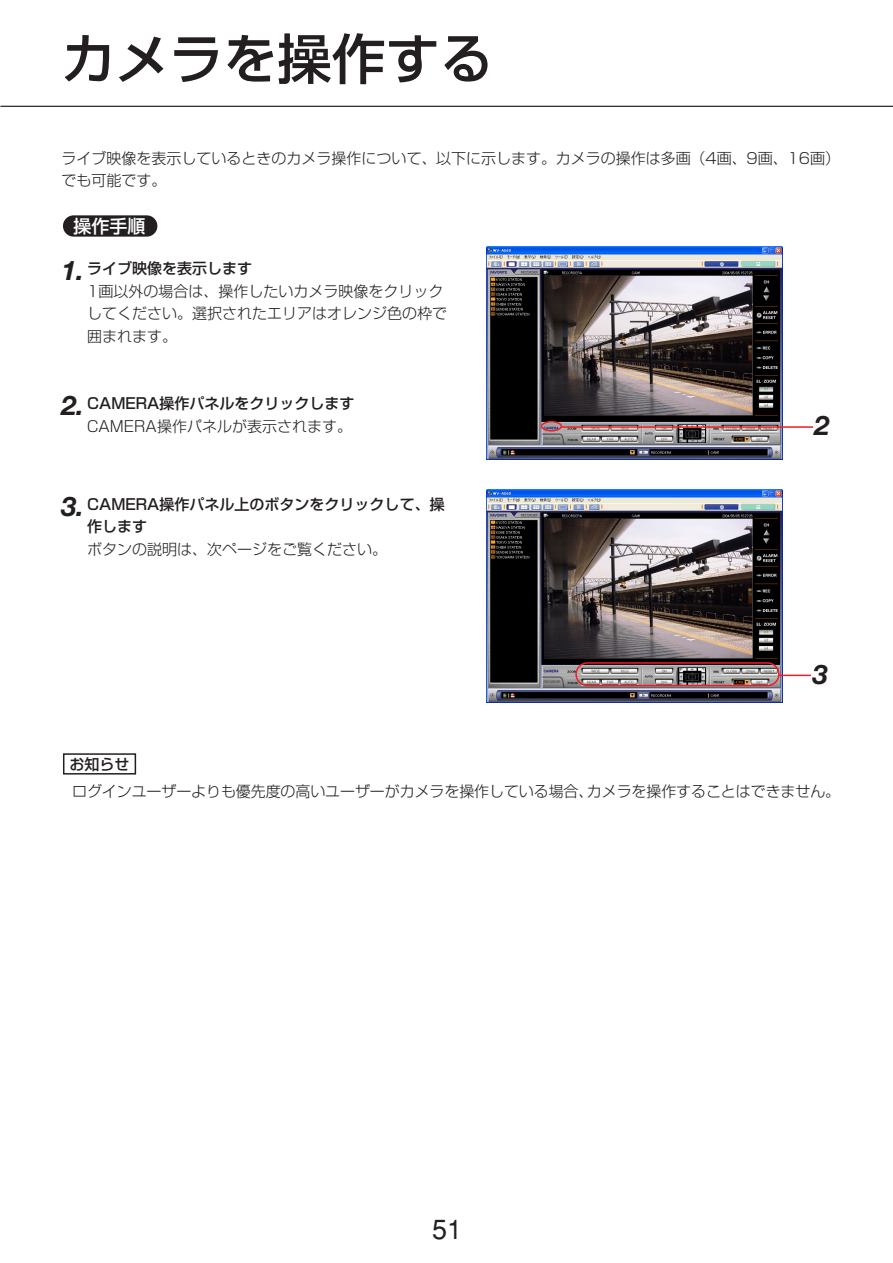
<style>
.page{position:relative;width:893px;height:1263px;background:#fff}
.page>*{position:absolute;margin:0;border:0;box-sizing:border-box;transform-origin:0 0}
.t1{font:500 54px "Shin Go";color:#231f20}
.t2{font:27px "Helvetica";color:#231f20}
.t3{font:italic 700 27px "Helvetica Neue";color:#231f20}
.t4{font:500 18px "Shin Go";color:#fff}
.t5{font:300 15px/22.5px "Shin Go";color:#231f20}
.t6{font:500 15px/22.5px "Shin Go";color:#231f20;text-align:right}
.s1{font-family:"Helvetica Neue";font-weight:700;font-style:italic;font-size:27px}
.s2{font-weight:500}
.s3{font-weight:300}
</style>
<div class="page">
<hr style="left:0;top:106px;width:892px;height:1px;background:#231f20">
<div style="left:63px;top:215px;width:94px;height:22px;background:#231f20;border-radius:11px"></div>
<img style="left:486px;top:247px;width:296px;height:212px">
<img style="left:486px;top:489px;width:296px;height:213px">
<svg style="left:575px;top:662px;width:204px;height:24px;background:#998081"></svg>
<hr style="left:561px;top:426px;width:255px;height:2px;background:#ee1e24">
<div style="left:813px;top:409px;width:21px;height:33px;background:#fff"></div>
<hr style="left:779px;top:675px;width:35px;height:1px;background:#ee1e24">
<div style="left:811px;top:657px;width:21px;height:34px;background:#fff"></div>
<svg style="left:540px;top:421px;width:22px;height:11px"></svg>
<div style="left:63px;top:753px;width:73px;height:22px;border:2px solid #231f20"></div>
<h1 class="t1" style="left:61px;top:39px;width:433px">カメラを操作する</h1>
<p class="t5" style="left:61px;top:149px;width:780px">ライブ映像を表示しているときのカメラ操作について、以下に示します。カメラの操作は多画（4画、9画、16画）でも可能です。</p>
<p class="t4" style="left:74px;top:219px;width:73px">操作手順</p>
<p class="t5" style="left:87px;top:259px;width:362px;text-indent:-26px"><span class="s1">1.</span> <span class="s2">ライブ映像を表示します<br></span>1画以外の場合は、操作したいカメラ映像をクリックしてください。選択されたエリアはオレンジ色の枠で囲まれます。</p>
<p class="t6" style="left:61px;top:394px;width:295px"><span class="s1">2.</span> CAMERA操作パネルをクリックします<br><span class="s3">CAMERA操作パネルが表示されます。</span></p>
<p class="t6" style="left:87px;top:495px;width:359px;text-align:left;text-indent:-26px"><span class="s1">3.</span> CAMERA操作パネル上のボタンをクリックして、操作します</p>
<p class="t5" style="left:87px;top:540px;width:302px">ボタンの説明は、次ページをご覧ください。</p>
<p class="t6" style="left:69px;top:754px;width:61px">お知らせ</p>
<h2 class="t3" style="left:814px;top:416px;width:17px">2</h2>
<h2 class="t3" style="left:813px;top:664px;width:17px">3</h2>
<p class="t5" style="left:72px;top:782px;width:769px">ログインユーザーよりも優先度の高いユーザーがカメラを操作している場合、カメラを操作することはできません。</p>
<h2 class="t2" style="left:432px;top:1219px;width:32px">51</h2>
</div>
